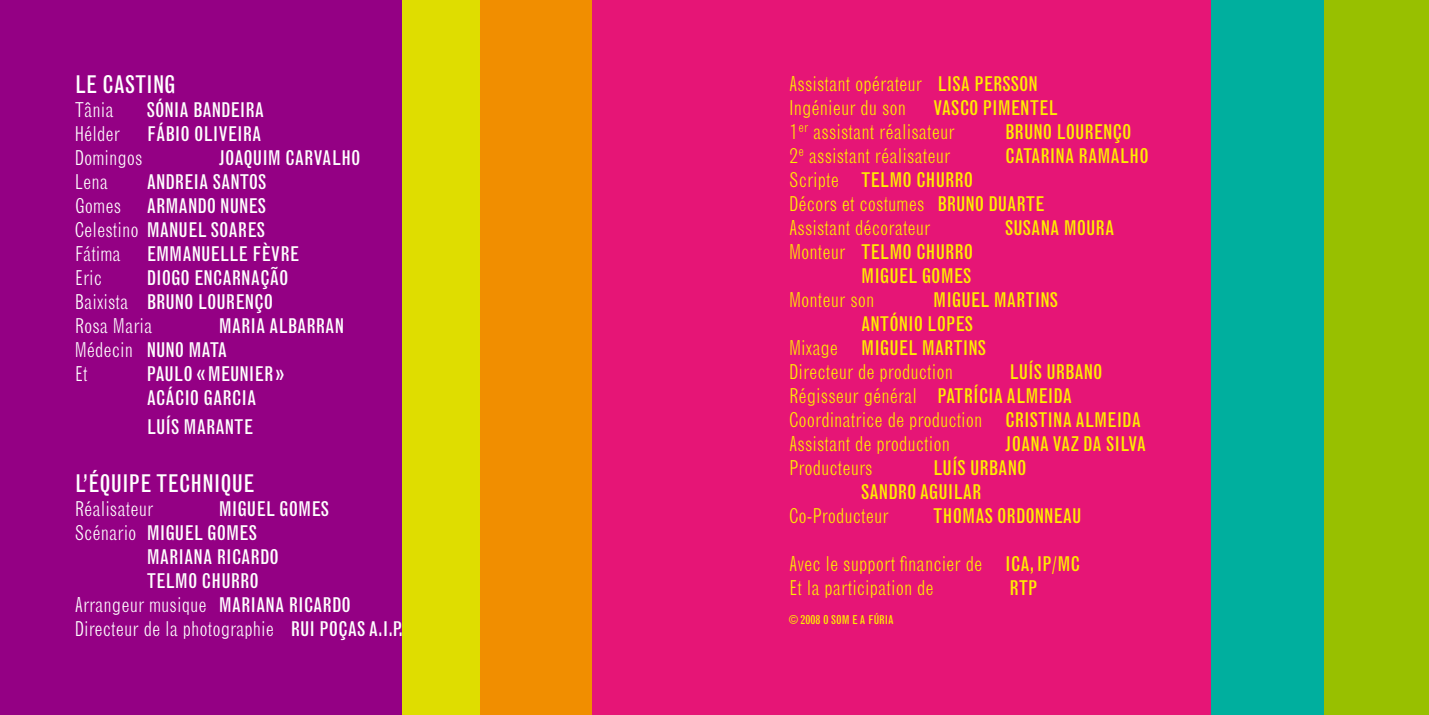
<style>
.page{position:relative;width:1429px;height:715px;background:#fff}
.page>*{position:absolute;margin:0;border:0;box-sizing:border-box;transform-origin:0 0}
.t1{font:condensed 24px "Grotesque";color:#fff}
.t2{font:300 condensed 20px/24px "Grotesque";color:#ffed00}
.t3{font:condensed 20px/24px "Grotesque";color:#fff}
.t4{font:condensed 20px/24px "Grotesque";color:#ffed00;text-align:right}
.t5{font:300 condensed 20px "Grotesque";color:#fff}
.t6{font:condensed 12px "Grotesque";color:#ffed00}
.s1{font-weight:300}
.s2{font-weight:400}
</style>
<div class="page">
<div style="left:0;top:0;width:629px;height:714px;background:#940084"></div>
<div style="left:403px;top:0;width:731px;height:714px;background:#dfdd00"></div>
<div style="left:480px;top:0;width:732px;height:714px;background:#f18e00"></div>
<div style="left:592px;top:0;width:732px;height:714px;background:#e61576"></div>
<div style="left:1212px;top:0;width:217px;height:714px;background:#00af9e"></div>
<div style="left:1324px;top:0;width:105px;height:714px;background:#98c000"></div>
<p class="t1" style="left:75px;top:70px;width:102px">LE CASTING</p>
<p class="t5" style="left:75px;top:97px;width:40px">Tânia</p>
<p class="t3" style="left:147px;top:98px;width:119px">SÓNIA BANDEIRA</p>
<p class="t5" style="left:75px;top:121px;width:47px">Hélder</p>
<p class="t3" style="left:147px;top:122px;width:116px">FÁBIO OLIVEIRA</p>
<p class="t5" style="left:75px;top:145px;width:69px">Domingos</p>
<p class="t3" style="left:219px;top:146px;width:143px">JOAQUIM CARVALHO</p>
<p class="t5" style="left:75px;top:169px;width:35px">Lena</p>
<p class="t3" style="left:147px;top:170px;width:121px">ANDREIA SANTOS</p>
<p class="t5" style="left:75px;top:193px;width:48px">Gomes</p>
<p class="t3" style="left:75px;top:194px;width:193px;text-align:justify;text-indent:72px">ARMANDO NUNES <span class="s1">Celestino</span> MANUEL SOARES <span class="s1">Fátima</span></p>
<p class="t3" style="left:147px;top:242px;width:154px">EMMANUELLE FÈVRE</p>
<p class="t3" style="left:75px;top:266px;width:215px;text-indent:72px">DIOGO ENCARNAÇÃO<br><span class="s1">Baixista</span> BRUNO LOURENÇO<br><span class="s1">Rosa Maria</span></p>
<p class="t5" style="left:75px;top:265px;width:29px">Eric</p>
<p class="t3" style="left:75px;top:314px;width:271px;text-indent:144px">MARIA ALBARRAN<br><span class="s1">Médecin</span> NUNO MATA<br><span class="s1">Et</span></p>
<p class="t3" style="left:147px;top:362px;width:139px">PAULO «MEUNIER»<br>ACÁCIO GARCIA</p>
<p class="t3" style="left:147px;top:415px;width:108px">LUÍS MARANTE</p>
<p class="t1" style="left:75px;top:468px;width:181px">L’ÉQUIPE TECHNIQUE</p>
<p class="t5" style="left:75px;top:495px;width:80px">Réalisateur</p>
<p class="t3" style="left:219px;top:496px;width:112px">MIGUEL GOMES</p>
<p class="t3" style="left:75px;top:520px;width:184px"><span class="s1">Scénario</span> MIGUEL GOMES</p>
<p class="t3" style="left:147px;top:544px;width:134px">MARIANA RICARDO</p>
<p class="t3" style="left:147px;top:568px;width:114px">TELMO CHURRO</p>
<p class="t5" style="left:75px;top:591px;width:278px">Arrangeur musique <span class="s2">MARIANA RICARDO</span></p>
<p class="t5" style="left:75px;top:615px;width:330px">Directeur de la photographie <span class="s2">RUI POÇAS A.I.P.</span></p>
<p class="t2" style="left:789px;top:71px;width:250px">Assistant opérateur <span class="s2">LISA PERSSON<br></span>Ingénieur du son</p>
<p class="t2" style="left:789px;top:95px;width:270px;text-indent:144px"><span class="s2">VASCO PIMENTEL<br></span>1<sup>er</sup> assistant réalisateur</p>
<p class="t4" style="left:1005px;top:120px;width:128px">BRUNO LOURENÇO</p>
<p class="t2" style="left:789px;top:143px;width:163px">2<sup>e</sup> assistant réalisateur</p>
<p class="t4" style="left:1005px;top:144px;width:145px">CATARINA RAMALHO</p>
<p class="t2" style="left:789px;top:167px;width:257px">Scripte <span class="s2">TELMO CHURRO<br></span>Décors et costumes <span class="s2">BRUNO DUARTE<br></span>Assistant décorateur</p>
<p class="t4" style="left:1005px;top:216px;width:111px">SUSANA MOURA</p>
<p class="t4" style="left:789px;top:240px;width:186px"><span class="s1">Monteur</span> TELMO CHURRO<br>MIGUEL GOMES</p>
<p class="t2" style="left:789px;top:287px;width:87px">Monteur son</p>
<p class="t4" style="left:933px;top:288px;width:127px">MIGUEL MARTINS</p>
<p class="t4" style="left:861px;top:312px;width:113px">ANTÓNIO LOPES</p>
<p class="t4" style="left:789px;top:336px;width:199px"><span class="s1">Mixage</span> MIGUEL MARTINS</p>
<p class="t2" style="left:789px;top:359px;width:165px">Directeur de production</p>
<p class="t2" style="left:789px;top:359px;width:353px;text-indent:220px"><span class="s2">LUÍS URBANO<br></span>Régisseur général <span class="s2">PATRÍCIA ALMEIDA<br></span>Coordinatrice de production <span class="s2">CRISTINA ALMEIDA<br></span>Assistant de production</p>
<p class="t4" style="left:1005px;top:432px;width:143px">JOANA VAZ DA SILVA</p>
<p class="t4" style="left:861px;top:456px;width:167px;text-align:left;text-indent:72px">LUÍS URBANO<br>SANDRO AGUILAR</p>
<p class="t2" style="left:789px;top:503px;width:101px">Co-Producteur</p>
<p class="t4" style="left:933px;top:504px;width:150px">THOMAS ORDONNEAU</p>
<p class="t2" style="left:789px;top:551px;width:292px">Avec le support financier de <span class="s2">ICA, IP/MC<br></span>Et la participation de</p>
<p class="t2" style="left:789px;top:455px;width:85px">Producteurs</p>
<p class="t4" style="left:1009px;top:576px;width:30px">RTP</p>
<p class="t6" style="left:789px;top:612px;width:106px">© 2008 O SOM E A FÚRIA</p>
</div>
